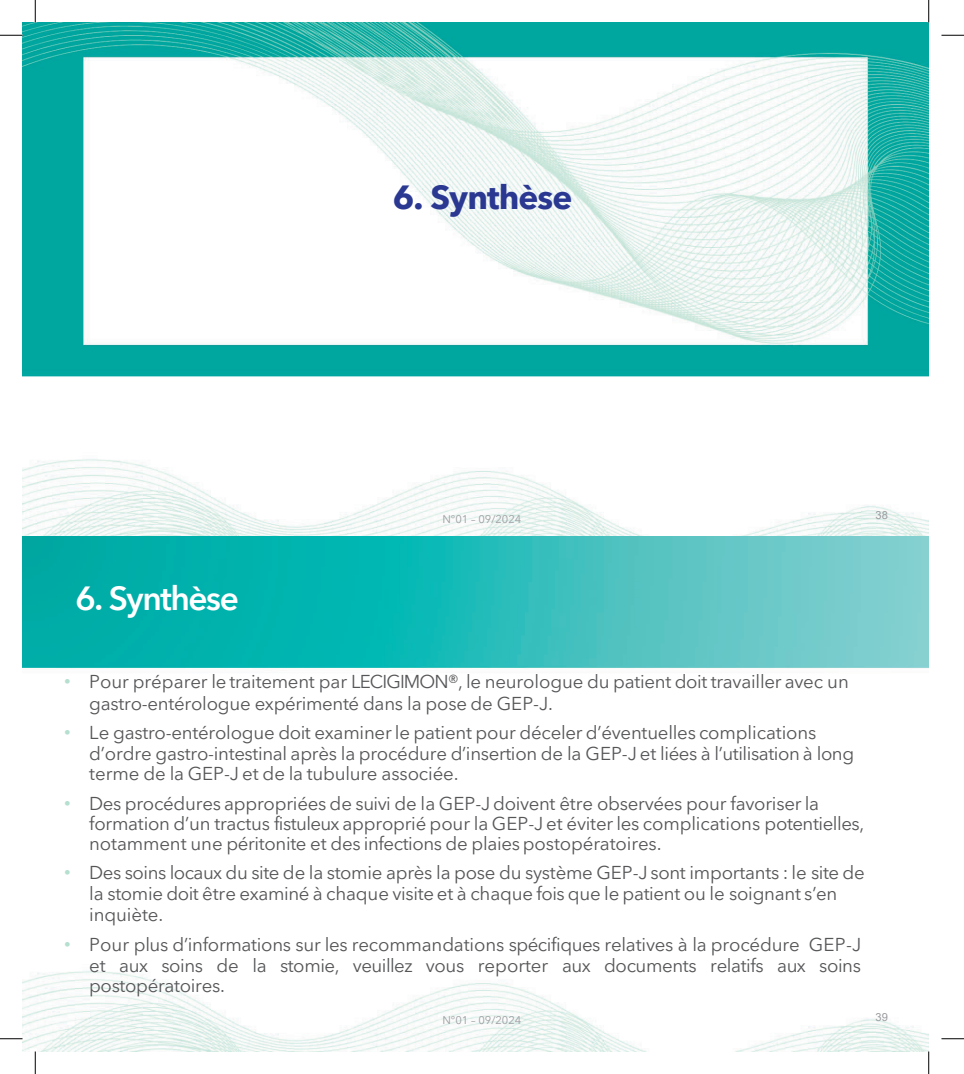
<style>
.page{position:relative;width:964px;height:1074px;background:#fff}
.page>*{position:absolute;margin:0;border:0;box-sizing:border-box;transform-origin:0 0}
.t1{font:700 33.45px "Avenir Next LT Pro";letter-spacing:-.025em;color:#2a3892}
.t2{font:600 33.45px "Avenir Next LT Pro";letter-spacing:-.045em;color:#fff}
.t3{font:18.6px/21.5px "Avenir Next LT Pro";letter-spacing:-.015em;color:#555658}
.t4{font:11.1px "Avenir Next LT Pro";color:#9b9ca0}
.t5{font:11.1px "Arial";color:#9b9ca0}
.s1{font-family:"Arial";color:#b5dfcf}
</style>
<div class="page">
<img style="left:22px;top:459px;width:906px;height:77px">
<img style="left:22px;top:23px;width:906px;height:354px">
<img style="left:22px;top:536px;width:906px;height:515px">
<svg style="left:0;top:35px;width:22px;height:1px"></svg>
<svg style="left:941px;top:35px;width:22px;height:1px"></svg>
<svg style="left:0;top:1038px;width:22px;height:1px"></svg>
<svg style="left:941px;top:1038px;width:22px;height:1px"></svg>
<svg style="left:35px;top:0;width:1px;height:22px"></svg>
<svg style="left:35px;top:1051px;width:1px;height:23px"></svg>
<svg style="left:928px;top:0;width:1px;height:22px"></svg>
<svg style="left:928px;top:1051px;width:1px;height:23px"></svg>
<h1 class="t1" style="left:393px;top:177px;width:181px">6. Synthèse</h1>
<h1 class="t2" style="left:75px;top:578px;width:165px">6. Synthèse</h1>
<p class="t4" style="left:442px;top:512px;width:80px">N°01 – 09/2024</p>
<p class="t5" style="left:875px;top:508px;width:14px">38</p>
<p class="t3" style="left:89px;top:671px;width:761px;text-indent:-25px"><span class="s1">•</span> Pour préparer le traitement par LECIGIMON®, le neurologue du patient doit travailler avec un gastro-entérologue expérimenté dans la pose de GEP-J.</p>
<p class="t3" style="left:89px;top:723px;width:766px;line-height:20.4px;text-indent:-25px"><span class="s1">•</span> Le gastro-entérologue doit examiner le patient pour déceler d’éventuelles complications d’ordre gastro-intestinal après la procédure d’insertion de la GEP-J et liées à l’utilisation à long terme de la GEP-J et de la tubulure associée.</p>
<p class="t3" style="left:89px;top:793px;width:776px;line-height:20.1px;text-indent:-25px"><span class="s1">•</span> Des procédures appropriées de suivi de la GEP-J doivent être observées pour favoriser la formation d’un tractus fistuleux approprié pour la GEP-J et éviter les complications potentielles, notamment une péritonite et des infections de plaies postopératoires.</p>
<p class="t3" style="left:89px;top:861px;width:777px;text-indent:-25px"><span class="s1">•</span> Des soins locaux du site de la stomie après la pose du système GEP-J sont importants : le site de la stomie doit être examiné à chaque visite et à chaque fois que le patient ou le soignant s’en inquiète.</p>
<p class="t3" style="left:89px;top:934px;width:773px;line-height:20.5px;text-align:justify;text-indent:-25px"><span class="s1">•</span> Pour plus d’informations sur les recommandations spécifiques relatives à la procédure GEP-J et aux soins de la stomie, veuillez vous reporter aux documents relatifs aux soins postopératoires.</p>
<p class="t4" style="left:442px;top:1014px;width:80px">N°01 – 09/2024</p>
<p class="t5" style="left:875px;top:1009px;width:14px">39</p>
</div>
